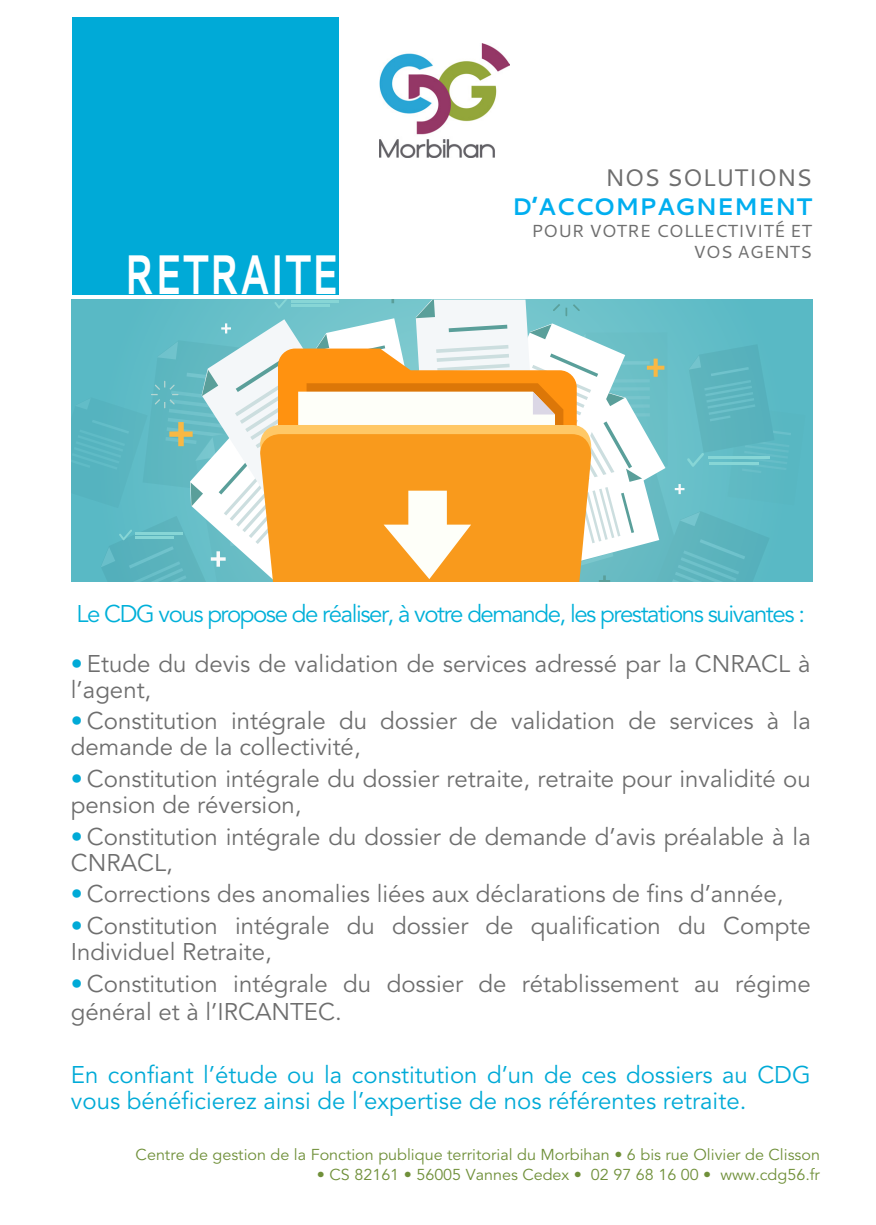
<style>
.page{position:relative;width:876px;height:1225px;background:#fff}
.page>*{position:absolute;margin:0;border:0;box-sizing:border-box;transform-origin:0 0}
.t1{font:700 55.6px "Cantarell";color:#fff;scale:.71 1}
.t2{font:24px/26px "Avenir";color:#6e6e6e}
.t3{font:24px/26px "Avenir";color:#00aad7}
.t4{font:24px "Avenir";letter-spacing:-.06em;color:#00b0d9}
.t5{font:700 24px "Cantarell";color:#00aeef}
.t6{font:24px "Cantarell";color:#6e6e6e}
.t7{font:17.4px/21.6px "Cantarell";color:#6e6e6e;text-align:right}
.t8{font:15.6px "Avenir";color:#70903a}
.s1{color:#00aad7}
</style>
<div class="page">
<svg style="left:72px;top:300px;width:733px;height:281px"></svg>
<img style="left:380px;top:44px;width:130px;height:113px">
<div style="left:72px;top:17px;width:267px;height:277px;background:#00aad7"></div>
<h1 class="t1" style="left:123px;top:236px;width:305px">RETRAITE</h1>
<p class="t6" style="left:605px;top:161px;width:209px">NOS SOLUTIONS</p>
<p class="t5" style="left:512px;top:190px;width:302px">D’ACCOMPAGNEMENT</p>
<p class="t7" style="left:531px;top:219px;width:282px">POUR VOTRE COLLECTIVITÉ ET<br>VOS AGENTS</p>
<p class="t4" style="left:77px;top:600px;width:730px">Le CDG vous propose de réaliser, à votre demande, les prestations suivantes :</p>
<p class="t2" style="left:71px;top:651px;width:741px"><span class="s1">•</span> Etude du devis de validation de services adressé par la CNRACL à l’agent,</p>
<p class="t2" style="left:71px;top:708px;width:741px"><span class="s1">•</span> Constitution intégrale du dossier de validation de services à la demande de la collectivité,</p>
<p class="t2" style="left:71px;top:766px;width:741px"><span class="s1">•</span> Constitution intégrale du dossier retraite, retraite pour invalidité ou pension de réversion,</p>
<p class="t2" style="left:71px;top:824px;width:741px"><span class="s1">•</span> Constitution intégrale du dossier de demande d’avis préalable à la<br>CNRACL,</p>
<p class="t2" style="left:71px;top:881px;width:714px"><span class="s1">•</span> Corrections des anomalies liées aux déclarations de fins d’année,</p>
<p class="t2" style="left:71px;top:913px;width:741px"><span class="s1">•</span> Constitution intégrale du dossier de qualification du Compte<br>Individuel Retraite,</p>
<p class="t2" style="left:71px;top:970px;width:741px;line-height:28px"><span class="s1">•</span> Constitution intégrale du dossier de rétablissement au régime général et à l’IRCANTEC.</p>
<p class="t3" style="left:71px;top:1062px;width:741px">En confiant l’étude ou la constitution d’un de ces dossiers au CDG vous bénéficierez ainsi de l’expertise de nos référentes retraite.</p>
<p class="t8" style="left:136px;top:1146px;width:686px">Centre de gestion de la Fonction publique territorial du Morbihan • 6 bis rue Olivier de Clisson</p>
<p class="t8" style="left:317px;top:1165px;width:505px">• CS 82161 • 56005 Vannes Cedex • 02 97 68 16 00 • www.cdg56.fr</p>
</div>
